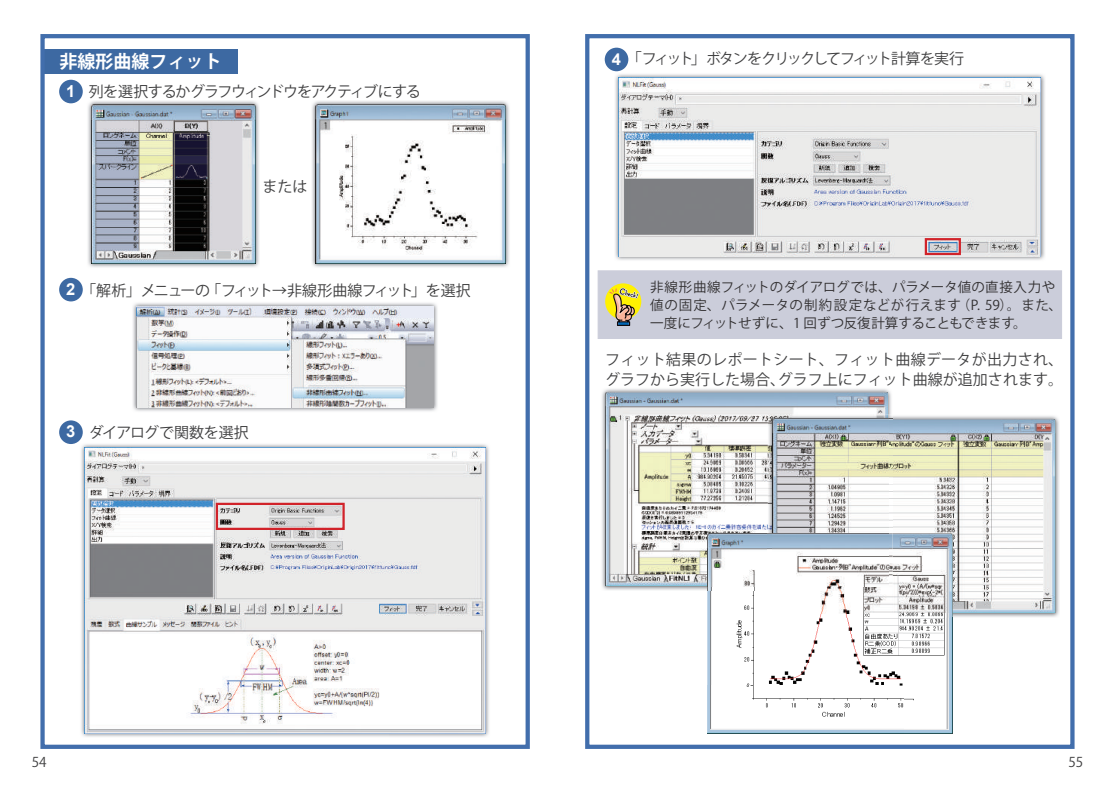
<style>
.page{position:relative;width:1115px;height:800px;background:#fff}
.page>*{position:absolute;margin:0;border:0;box-sizing:border-box;transform-origin:0 0}
.t1{font:700 18px "Koz Go Pr 6 N";color:#fff}
.t2{font:700 16.5px "Arial";color:#fff}
.t3{font:15px/19.5px "Koz Go Pr 6 N";color:#3e3e3f}
.t4{font:15px "Koz Go Pr 6 N";letter-spacing:-.06em;color:#3e3e3f}
.t5{font:15px "Koz Go Pr 6 N";letter-spacing:-.12em;color:#3e3e3f}
.t6{font:15px "Koz Go Pr 6 N";letter-spacing:-.085em;color:#3e3e3f}
.t7{font:13.5px/18px "Koz Go Pr 6 N";letter-spacing:.01em;color:#312f30}
.t8{font:13.5px "Koz Go Pr 6 N";color:#3e3e3f}
.s1{font-family:"Arial";font-weight:700;font-size:16.5px;color:#fff}
</style>
<div class="page">
<div style="left:43px;top:49px;width:194px;height:24px;background:#3d69a2"></div>
<div style="left:597px;top:270px;width:464px;height:68px;background:#cbcdda;border:1px solid #cbcdda"></div>
<svg style="left:605px;top:283px;width:36px;height:36px"></svg>
<svg style="left:608px;top:287px;width:31px;height:39px"></svg>
<img style="left:88px;top:101px;width:171px;height:166px">
<img style="left:92px;top:105px;width:163px;height:159px">
<img style="left:312px;top:101px;width:197px;height:166px">
<img style="left:316px;top:105px;width:189px;height:158px">
<img style="left:133px;top:303px;width:305px;height:108px">
<img style="left:136px;top:306px;width:297px;height:101px">
<img style="left:81px;top:444px;width:408px;height:293px">
<img style="left:84px;top:447px;width:401px;height:286px">
<img style="left:615px;top:74px;width:430px;height:186px">
<img style="left:618px;top:77px;width:422px;height:179px">
<img style="left:602px;top:389px;width:289px;height:201px">
<img style="left:605px;top:392px;width:282px;height:194px">
<img style="left:892px;top:416px;width:167px;height:201px">
<svg style="left:887px;top:414px;width:5px;height:5px"></svg>
<img style="left:767px;top:414px;width:120px;height:172px">
<img style="left:892px;top:419px;width:162px;height:194px">
<img style="left:772px;top:419px;width:120px;height:171px">
<img style="left:707px;top:590px;width:97px;height:95px">
<img style="left:804px;top:617px;width:99px;height:68px">
<img style="left:903px;top:617px;width:49px;height:116px">
<img style="left:707px;top:685px;width:196px;height:48px">
<img style="left:707px;top:533px;width:60px;height:57px">
<img style="left:767px;top:590px;width:185px;height:27px">
<svg style="left:767px;top:586px;width:5px;height:4px"></svg>
<img style="left:862px;top:533px;width:90px;height:80px">
<img style="left:772px;top:590px;width:90px;height:23px">
<div style="left:40px;top:34px;width:489px;height:714px;border:4px solid #426eac"></div>
<div style="left:585px;top:34px;width:489px;height:714px;border:4px solid #426eac"></div>
<div style="left:59px;top:80px;width:24px;height:23px;background:#3d69a2;border-radius:50%"></div>
<div style="left:59px;top:278px;width:24px;height:23px;background:#3d69a2;border-radius:50%"></div>
<div style="left:59px;top:420px;width:24px;height:24px;background:#3d69a2;border-radius:50%"></div>
<div style="left:604px;top:48px;width:24px;height:23px;background:#3d69a2;border-radius:50%"></div>
<div style="left:216px;top:502px;width:128px;height:28px;border:2px solid #d1232a"></div>
<div style="left:924px;top:238px;width:36px;height:17px;border:2px solid #d1232a"></div>
<h1 class="t1" style="left:60px;top:51px;width:164px">非線形曲線フィット</h1>
<p class="t6" style="left:89px;top:83px;width:333px">列を選択するかグラフウィンドウをアクティブにする</p>
<p class="t2" style="left:66px;top:79px;width:11px">1</p>
<p class="t3" style="left:262px;top:177px;width:46px">または</p>
<p class="t4" style="left:66px;top:282px;width:406px"><span class="s1">2</span> 「解析」メニューの「フィット→非線形曲線フィット」を選択</p>
<p class="t2" style="left:66px;top:420px;width:11px">3</p>
<p class="t3" style="left:89px;top:423px;width:162px">ダイアログで関数を選択</p>
<p class="t5" style="left:611px;top:50px;width:354px"><span class="s1">4</span> 「フィット」ボタンをクリックしてフィット計算を実行</p>
<p class="t7" style="left:649px;top:278px;width:413px">非線形曲線フィットのダイアログでは、パラメータ値の直接入力や値の固定、パラメータの制約設定などが行えます（P. 59）。また、一度にフィットせずに、1 回ずつ反復計算することもできます。</p>
<p class="t3" style="left:605px;top:350px;width:459px">フィット結果のレポートシート、フィット曲線データが出力され、グラフから実行した場合、グラフ上にフィット曲線が追加されます。</p>
<p class="t8" style="left:32px;top:754px;width:16px">54</p>
<p class="t8" style="left:1067px;top:754px;width:16px">55</p>
</div>
